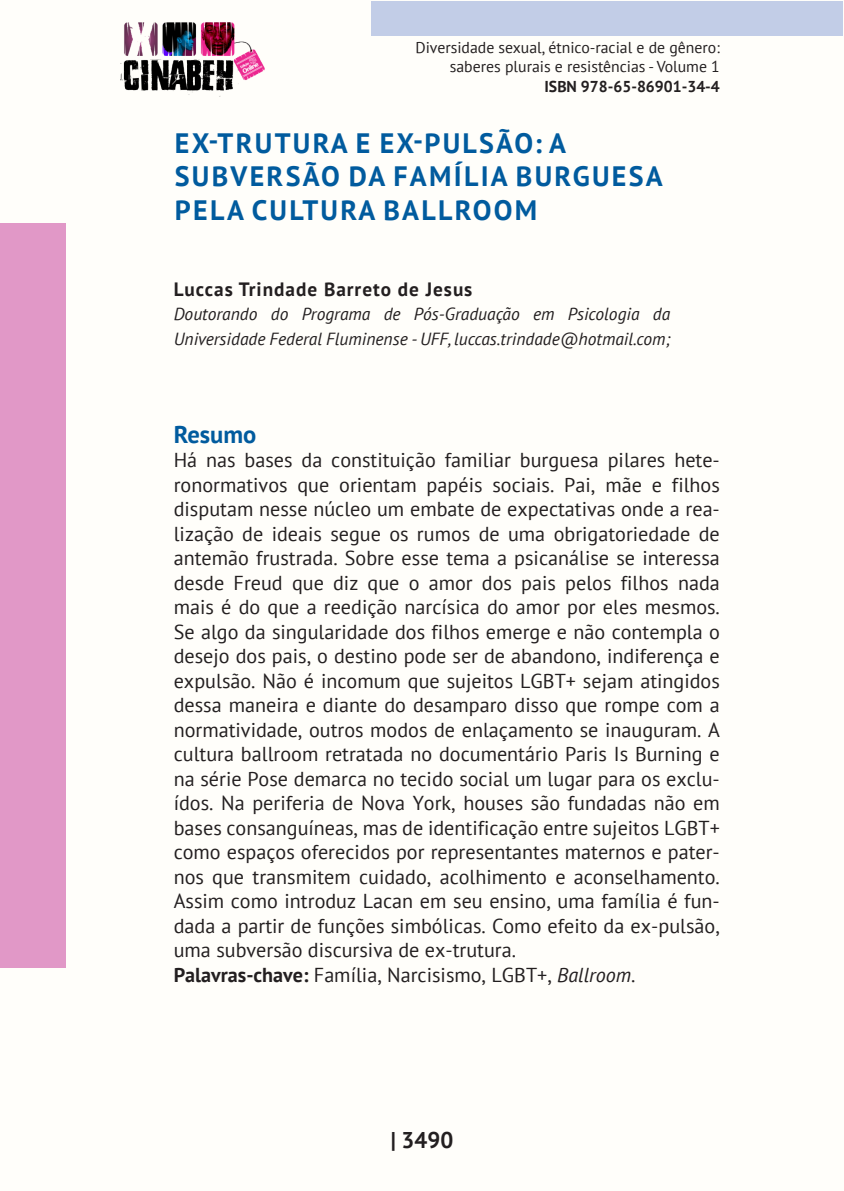
<style>
.page{position:relative;width:844px;height:1191px;background:#fff}
.page>*{position:absolute;margin:0;border:0;box-sizing:border-box;transform-origin:0 0}
._0_TÍTULO{font:700 28px/33.6px "PT Sans";letter-spacing:.08em;color:#015b9e}
._3_RESUMO{font:700 24.5px "PT Sans";color:#015b9e}
.t1{font:700 22.75px "PT Sans";color:#231f20}
._4_CORPO_RESUMO{font:20.12px/24.5px "PT Sans";color:#231f20;text-align:justify}
._1_AUTOR{font:700 19.25px "PT Sans";letter-spacing:.05em;color:#231f20}
._2_TITULAÇÃO{font:italic 17.5px/24.5px "PT Sans";color:#231f20}
.t2{font:15.75px/18.9px "PT Sans";color:#231f20;text-align:right}
.t3{font:700 15.75px "PT Sans";color:#231f20}
.s1{font-weight:700}
.s2{font-style:italic}
</style>
<div class="page">
<div style="left:0;top:0;width:843px;height:1191px;background:#fffefa"></div>
<div style="left:371px;top:1px;width:471px;height:35px;background:#c2cde7"></div>
<div style="left:0;top:223px;width:65px;height:744px;background:#e198c7"></div>
<img style="left:120px;top:22px;width:144px;height:75px">
<p class="t2" style="left:415px;top:38px;width:306px">Diversidade sexual, étnico-racial e de gênero: saberes plurais e resistências - Volume 1</p>
<p class="t3" style="left:544px;top:76px;width:177px">ISBN 978-65-86901-34-4</p>
<p class="_0_TÍTULO" style="left:175px;top:125px;width:489px">EX-TRUTURA E EX-PULSÃO: A<br>SUBVERSÃO DA FAMÍLIA BURGUESA<br>PELA CULTURA BALLROOM</p>
<p class="_1_AUTOR" style="left:174px;top:276px;width:300px">Luccas Trindade Barreto de Jesus</p>
<p class="_2_TITULAÇÃO" style="left:174px;top:301px;width:498px">Doutorando do Programa de Pós-Graduação em Psicologia da<br>Universidade Federal Fluminense - UFF, luccas.trindade@hotmail.com;</p>
<p class="_3_RESUMO" style="left:174px;top:418px;width:84px">Resumo</p>
<p class="_4_CORPO_RESUMO" style="left:174px;top:447px;width:547px">Há nas bases da constituição familiar burguesa pilares hete&shy;ronormativos que orientam papéis sociais. Pai, mãe e filhos disputam nesse núcleo um embate de expectativas onde a rea&shy;lização de ideais segue os rumos de uma obrigatoriedade de antemão frustrada. Sobre esse tema a psicanálise se interessa desde Freud que diz que o amor dos pais pelos filhos nada mais é do que a reedição narcísica do amor por eles mesmos.<br>Se algo da singularidade dos filhos emerge e não contempla o desejo dos pais, o destino pode ser de abandono, indiferença e expulsão. Não é incomum que sujeitos LGBT+ sejam atingidos dessa maneira e diante do desamparo disso que rompe com a normatividade, outros modos de enlaçamento se inauguram. A cultura ballroom retratada no documentário Paris Is Burning e na série Pose demarca no tecido social um lugar para os exclu&shy;ídos. Na periferia de Nova York, houses são fundadas não em bases consanguíneas, mas de identificação entre sujeitos LGBT+ como espaços oferecidos por representantes maternos e pater&shy;nos que transmitem cuidado, acolhimento e aconselhamento.<br>Assim como introduz Lacan em seu ensino, uma família é fun&shy;dada a partir de funções simbólicas. Como efeito da ex-pulsão, uma subversão discursiva de ex-trutura.</p>
<p class="_4_CORPO_RESUMO" style="left:174px;top:962px;width:463px"><span class="s1">Palavras-chave:</span> Família, Narcisismo, LGBT+, <span class="s2">Ballroom</span>.</p>
<p class="t1" style="left:390px;top:1125px;width:64px">| 3490</p>
</div>
